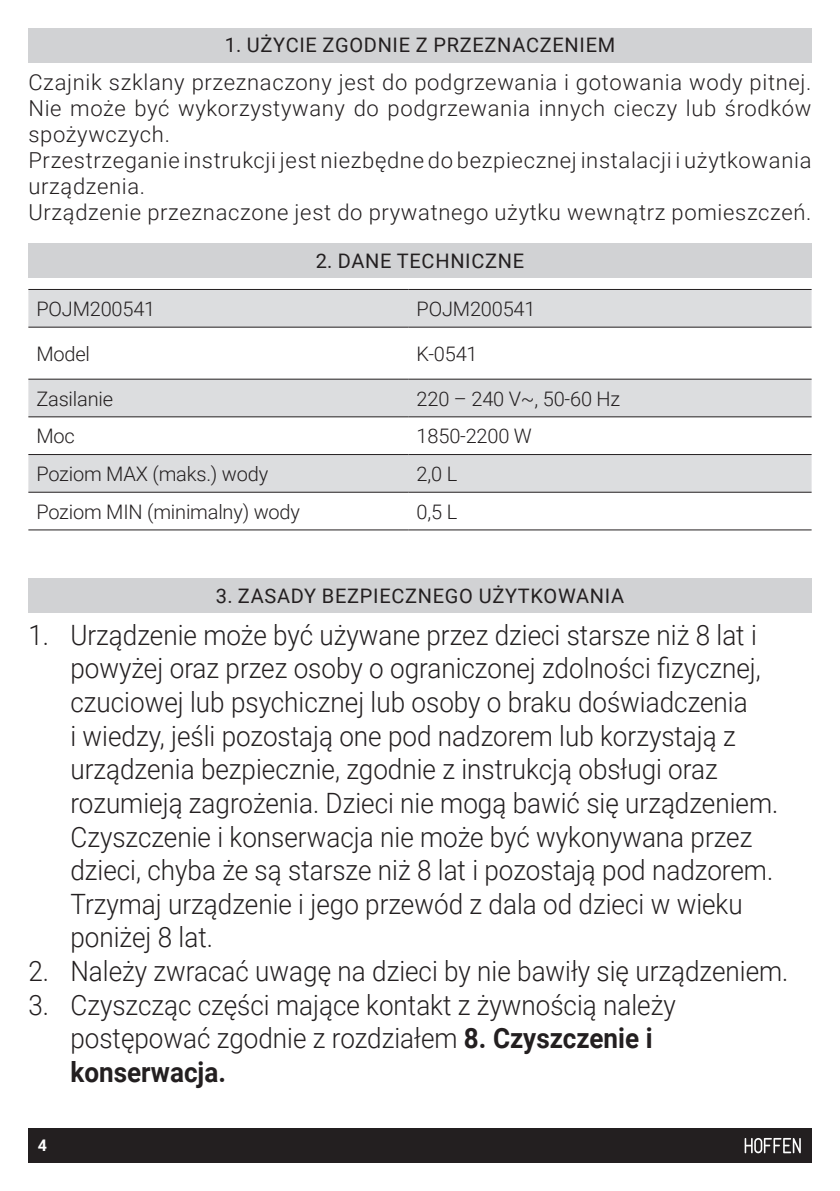
<style>
.page{position:relative;width:840px;height:1191px;background:#fff}
.page>*{position:absolute;margin:0;border:0;box-sizing:border-box;transform-origin:0 0}
.t1{font:300 28px/33.6px "Roboto";color:#231f20;scale:.93 1}
.t2{font:300 22px/26px "Roboto";letter-spacing:.03em;color:#231f20;text-align:justify}
.text_tabeli{font:300 20px "Roboto";letter-spacing:-.01em;color:#231f20}
.TYTULY_ROZDZIALOW{font:20px "Roboto";letter-spacing:.035em;color:#231f20}
.s1{font-weight:700}
</style>
<div class="page">
<div style="left:28px;top:1128px;width:783px;height:34px;background:#231f20"></div>
<svg style="left:744px;top:1138px;width:56px;height:15px"></svg>
<div style="left:28px;top:28px;width:783px;height:34px;background:#d1d2d4"></div>
<svg style="left:28px;top:290px;width:783px;height:202px;fill:#dcdddf"></svg>
<hr style="left:28px;top:289px;width:380px;height:1px;background:#231f20">
<hr style="left:408px;top:289px;width:403px;height:1px;background:#231f20">
<hr style="left:28px;top:327px;width:380px;height:1px;background:#231f20">
<hr style="left:408px;top:327px;width:403px;height:1px;background:#231f20">
<hr style="left:28px;top:379px;width:380px;height:1px;background:#231f20">
<hr style="left:408px;top:379px;width:403px;height:1px;background:#231f20">
<hr style="left:28px;top:416px;width:380px;height:1px;background:#231f20">
<hr style="left:408px;top:416px;width:403px;height:1px;background:#231f20">
<hr style="left:28px;top:454px;width:380px;height:1px;background:#231f20">
<hr style="left:408px;top:454px;width:403px;height:1px;background:#231f20">
<hr style="left:28px;top:492px;width:380px;height:1px;background:#231f20">
<hr style="left:408px;top:492px;width:403px;height:1px;background:#231f20">
<hr style="left:28px;top:529px;width:380px;height:1px;background:#231f20">
<hr style="left:408px;top:529px;width:403px;height:1px;background:#231f20">
<div style="left:28px;top:244px;width:783px;height:34px;background:#d1d2d4"></div>
<div style="left:28px;top:578px;width:783px;height:34px;background:#d1d2d4"></div>
<p class="TYTULY_ROZDZIALOW" style="left:224px;top:31px;width:392px">1. UŻYCIE ZGODNIE Z PRZEZNACZENIEM</p>
<p class="t2" style="left:28px;top:69px;width:784px">Czajnik szklany przeznaczony jest do podgrzewania i gotowania wody pitnej.<br>Nie może być wykorzystywany do podgrzewania innych cieczy lub środków spożywczych.</p>
<p class="t2" style="left:28px;top:147px;width:784px">Przestrzeganie instrukcji jest niezbędne do bezpiecznej instalacji i użytkowania urządzenia.</p>
<p class="t2" style="left:28px;top:199px;width:784px">Urządzenie przeznaczone jest do prywatnego użytku wewnątrz pomieszczeń.</p>
<p class="TYTULY_ROZDZIALOW" style="left:315px;top:247px;width:210px">2. DANE TECHNICZNE</p>
<p class="text_tabeli" style="left:36px;top:295px;width:120px">POJM200541</p>
<p class="text_tabeli" style="left:416px;top:295px;width:120px">POJM200541</p>
<p class="text_tabeli" style="left:36px;top:339px;width:55px">Model</p>
<p class="text_tabeli" style="left:416px;top:339px;width:63px">K-0541</p>
<p class="text_tabeli" style="left:36px;top:384px;width:78px">Zasilanie</p>
<p class="text_tabeli" style="left:416px;top:384px;width:205px">220 – 240 V~, 50-60 Hz</p>
<p class="text_tabeli" style="left:36px;top:422px;width:40px">Moc</p>
<p class="text_tabeli" style="left:416px;top:422px;width:117px">1850-2200 W</p>
<p class="text_tabeli" style="left:36px;top:460px;width:233px">Poziom MAX (maks.) wody</p>
<p class="text_tabeli" style="left:416px;top:460px;width:42px">2,0 L</p>
<p class="text_tabeli" style="left:36px;top:497px;width:265px">Poziom MIN (minimalny) wody</p>
<p class="text_tabeli" style="left:416px;top:497px;width:42px">0,5 L</p>
<p class="TYTULY_ROZDZIALOW" style="left:216px;top:581px;width:409px">3. ZASADY BEZPIECZNEGO UŻYTKOWANIA</p>
<p class="t1" style="left:70px;top:617px;width:762px;text-indent:-42px">1. Urządzenie może być używane przez dzieci starsze niż 8 lat i powyżej oraz przez osoby o ograniczonej zdolności fizycznej, czuciowej lub psychicznej lub osoby o braku doświadczenia<br>i wiedzy, jeśli pozostają one pod nadzorem lub korzystają z urządzenia bezpiecznie, zgodnie z instrukcją obsługi oraz rozumieją zagrożenia. Dzieci nie mogą bawić się urządzeniem.<br>Czyszczenie i konserwacja nie może być wykonywana przez dzieci, chyba że są starsze niż 8 lat i pozostają pod nadzorem.<br>Trzymaj urządzenie i jego przewód z dala od dzieci w wieku poniżej 8 lat.</p>
<p class="t1" style="left:28px;top:953px;width:818px">2. Należy zwracać uwagę na dzieci by nie bawiły się urządzeniem.</p>
<p class="t1" style="left:70px;top:986px;width:652px;text-indent:-42px">3. Czyszcząc części mające kontakt z żywnością należy postępować zgodnie z rozdziałem <span class="s1">8. Czyszczenie i konserwacja.</span></p>
<p class="t2" style="left:28px;top:1122px;width:20px">3<sub>4</sub></p>
</div>
